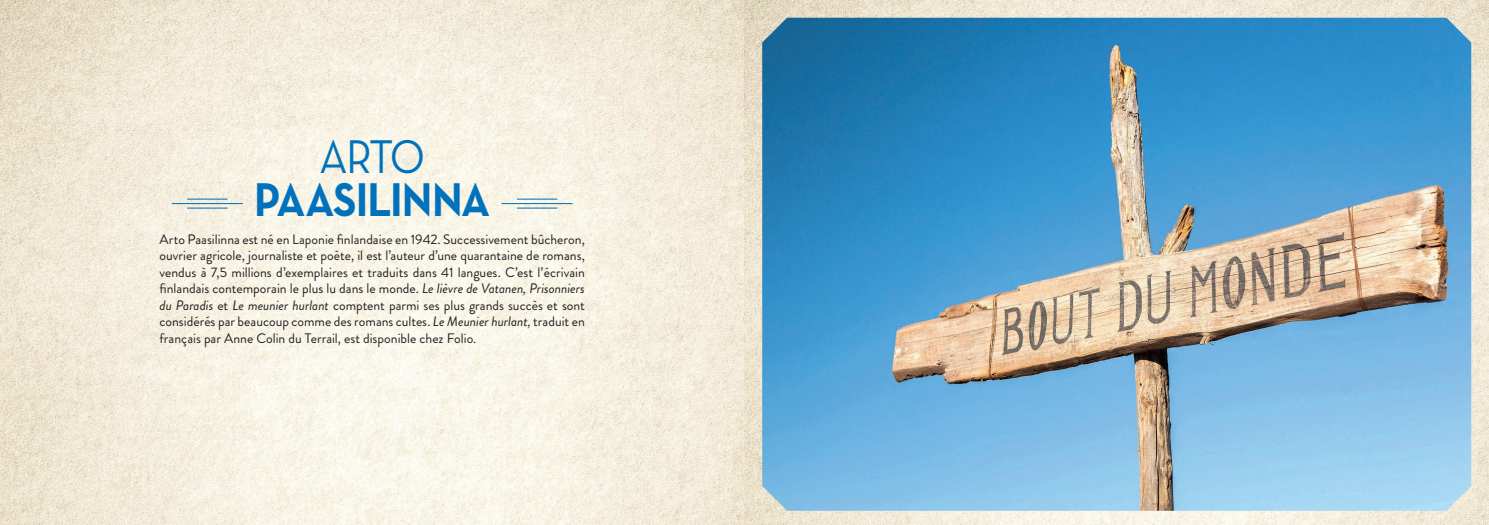
<style>
.page{position:relative;width:1489px;height:525px;background:#fff}
.page>*{position:absolute;margin:0;border:0;box-sizing:border-box;transform-origin:0 0}
.t1{font:48.12px "Neutra Text Bold Alt";letter-spacing:-.025em;color:#0072bc;scale:.91 1}
.t2{font:48.12px "Neutra Text Book Alt";color:#0072bc;scale:.91 1}
.t3{font:13.75px/16.5px "Brandon Grotesque";color:#231f20;text-align:justify}
.s1{font-style:italic}
</style>
<div class="page">
<img style="left:0;top:0;width:1488px;height:524px">
<hr style="left:172px;top:203px;width:71px;height:1px;background:#016ab6">
<hr style="left:187px;top:207px;width:41px;height:1px;background:#016ab6">
<hr style="left:187px;top:198px;width:41px;height:1px;background:#016ab6">
<hr style="left:501px;top:203px;width:71px;height:1px;background:#016ab6">
<hr style="left:517px;top:207px;width:40px;height:1px;background:#016ab6">
<hr style="left:517px;top:198px;width:40px;height:1px;background:#016ab6">
<img style="left:762px;top:18px;width:708px;height:492px">
<h1 class="t2" style="left:319px;top:127px;width:118px">ARTO</h1>
<h1 class="t1" style="left:254px;top:170px;width:261px">PAASILINNA</h1>
<p class="t3" style="left:159px;top:231px;width:427px">Arto Paasilinna est né en Laponie finlandaise en 1942. Successivement bûcheron, ouvrier agricole, journaliste et poète, il est l’auteur d’une quarantaine de romans, vendus à 7,5 millions d’exemplaires et traduits dans 41 langues. C’est l’écrivain finlandais contemporain le plus lu dans le monde. <span class="s1">Le lièvre de Vatanen, Prisonniers du Paradis</span> et <span class="s1">Le meunier hurlant</span> comptent parmi ses plus grands succès et sont considérés par beaucoup comme des romans cultes. <span class="s1">Le Meunier hurlant,</span> traduit en français par Anne Colin du Terrail, est disponible chez Folio.</p>
</div>
